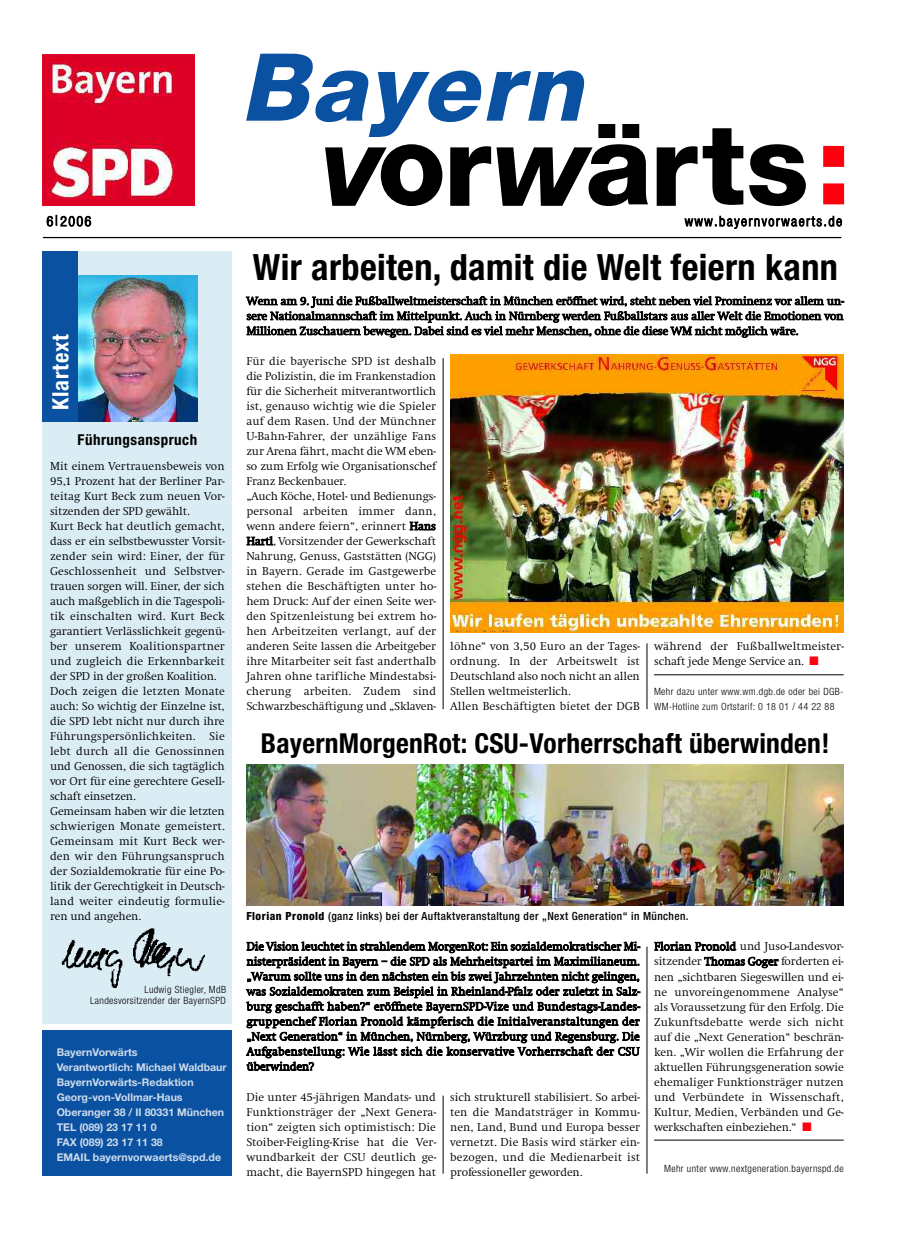
<style>
.page{position:relative;width:904px;height:1241px;background:#fff}
.page>*{position:absolute;margin:0;border:0;box-sizing:border-box;transform-origin:0 0}
.t1{font:800 112.5px "Helvetica Logo VW";letter-spacing:-.01em;color:#000}
.t2{font:italic 800 93.75px "Helvetica Logo VW";color:#0a51a1}
.t3{font:700 condensed 36.25px "Helvetica Neue";letter-spacing:.01em;color:#000}
.t4{font:700 condensed 27.5px "Helvetica Neue";letter-spacing:.01em;color:#000}
.t5{font:700 condensed 22.5px "Helvetica Neue";letter-spacing:.035em;color:#fff}
.t6{font:700 condensed 15px "Helvetica Neue";letter-spacing:.035em;color:#000}
.t7{font:300 condensed 13.75px "Helvetica Neue";letter-spacing:.12em;color:#000}
.t8{font:300 11.88px/15px "Swift EF";letter-spacing:-.005em;color:#000;text-align:justify}
.t9{font:500 condensed 11.25px "Helvetica Neue";letter-spacing:.04em;color:#000}
.t10{font:700 10.62px/15px "Helvetica Neue";color:#cedcec}
.t11{font:300 condensed 10px/11.2px "Helvetica Neue";letter-spacing:.04em;color:#000;text-align:right}
.s1{color:#ff000f}
.s2{font-family:"Monotype Sorts";font-weight:400;color:#ff000f}
.s3{font-weight:800}
</style>
<div class="page">
<div style="left:43px;top:252px;width:189px;height:771px;background:#daecf4"></div>
<div style="left:43px;top:1029px;width:189px;height:146px;background:#0a51a1"></div>
<img style="left:78px;top:275px;width:119px;height:147px">
<div style="left:43px;top:252px;width:35px;height:170px;background:#0a51a1"></div>
<img style="left:61px;top:928px;width:143px;height:59px">
<img style="left:43px;top:55px;width:152px;height:151px">
<hr style="left:43px;top:237px;width:798px;height:1px;background:#000">
<img style="left:450px;top:354px;width:393px;height:278px">
<hr style="left:654px;top:674px;width:189px;height:1px;background:#000">
<img style="left:246px;top:764px;width:597px;height:141px">
<hr style="left:654px;top:1139px;width:189px;height:1px;background:#000">
<hr style="left:443px;top:358px;width:1px;height:351px;background:#000">
<hr style="left:646px;top:643px;width:1px;height:66px;background:#000">
<hr style="left:443px;top:1095px;width:1px;height:78px;background:#000">
<hr style="left:646px;top:946px;width:1px;height:227px;background:#000">
<h2 class="t2" style="left:240px;top:54px;width:361px">Bayern</h2>
<h1 class="t1" style="left:322px;top:125px;width:531px">vorwärts<span class="s1">:</span></h1>
<p class="t7" style="left:47px;top:216px;width:46px">6|2006</p>
<p class="t7" style="left:685px;top:216px;width:159px">www.bayernvorwaerts.de</p>
<h3 class="t5" style="left:53px;top:409px;width:76px;rotate:-90deg">Klartext</h3>
<p class="t6" style="left:78px;top:434px;width:121px">Führungsanspruch</p>
<p class="t8" style="left:50px;top:459px;width:176px;text-align:left">Mit einem Vertrauensbeweis von<br>95,1 Prozent hat der Berliner Par&shy;teitag Kurt Beck zum neuen Vor&shy;sitzenden der SPD gewählt.<br>Kurt Beck hat deutlich gemacht, dass er ein selbstbewusster Vorsit&shy;zender sein wird: Einer, der für<br>Geschlossenheit und Selbstver&shy;trauen sorgen will. Einer, der sich auch maßgeblich in die Tagespoli&shy;tik einschalten wird. Kurt Beck garantiert Verlässlichkeit gegenü&shy;ber unserem Koalitionspartner und zugleich die Erkennbarkeit der SPD in der großen Koalition.<br>Doch zeigen die letzten Monate auch: So wichtig der Einzelne ist, die SPD lebt nicht nur durch ihre<br>Führungspersönlichkeiten. Sie lebt durch all die Genossinnen und Genossen, die sich tagtäglich vor Ort für eine gerechtere Gesell&shy;schaft einsetzen.<br>Gemeinsam haben wir die letzten schwierigen Monate gemeistert.<br>Gemeinsam mit Kurt Beck wer&shy;den wir den Führungsanspruch der Sozialdemokratie für eine Po&shy;litik der Gerechtigkeit in Deutsch&shy;land weiter eindeutig formulie&shy;ren und angehen.</p>
<p class="t11" style="left:90px;top:984px;width:137px">Ludwig Stiegler, MdB<br>Landesvorsitzender der BayernSPD</p>
<p class="t10" style="left:57px;top:1045px;width:171px">BayernVorwärts<br>Verantwortlich: Michael Waldbaur<br>BayernVorwärts-Redaktion<br>Georg-von-Vollmar-Haus<br>Oberanger 38 / II 80331 München<br>TEL (089) 23 17 11 0<br>FAX (089) 23 17 11 38<br>EMAIL bayernvorwaerts@spd.de</p>
<h3 class="t3" style="left:253px;top:253px;width:586px">Wir arbeiten, damit die Welt feiern kann</h3>
<p class="t8" style="left:246px;top:294px;width:599px">Wenn am 9. Juni die Fußballweltmeisterschaft in München eröffnet wird, steht neben viel Prominenz vor allem un&shy;sere Nationalmannschaft im Mittelpunkt. Auch in Nürnberg werden Fußballstars aus aller Welt die Emotionen von Millionen Zuschauern bewegen. Dabei sind es viel mehr Menschen, ohne die diese WM nicht möglich wäre.</p>
<p class="t8" style="left:246px;top:354px;width:191px;text-align:left">Für die bayerische SPD ist deshalb die Polizistin, die im Frankenstadion für die Sicherheit mitverantwortlich ist, genauso wichtig wie die Spieler auf dem Rasen. Und der Münchner U-Bahn-Fahrer, der unzählige Fans zur Arena fährt, macht die WM eben&shy;so zum Erfolg wie Organisationschef Franz Beckenbauer.<br>„Auch Köche, Hotel- und Bedienungs&shy;personal arbeiten immer dann, wenn andere feiern“, erinnert Hans Hartl, Vorsitzender der Gewerkschaft Nahrung, Genuss, Gaststätten (NGG) in Bayern. Gerade im Gastgewerbe stehen die Beschäftigten unter ho&shy;hem Druck: Auf der einen Seite wer&shy;den Spitzenleistung bei extrem ho&shy;hen Arbeitzeiten verlangt, auf der anderen Seite lassen die Arbeitgeber ihre Mitarbeiter seit fast anderthalb Jahren ohne tarifliche Mindestabsi&shy;cherung arbeiten. Zudem sind Schwarzbeschäftigung und „Sklaven-</p>
<p class="t8" style="left:450px;top:639px;width:191px;text-align:left">löhne“ von 3,50 Euro an der Tages&shy;ordnung. In der Arbeitswelt ist<br>Deutschland also noch nicht an allen<br>Stellen weltmeisterlich.<br>Allen Beschäftigten bietet der DGB</p>
<p class="t8" style="left:654px;top:639px;width:191px">während der Fußballweltmeister&shy;schaft jede Menge Service an. <span class="s2">■</span></p>
<p class="t11" style="left:654px;top:685px;width:191px;line-height:15px;text-align:left">Mehr dazu unter www.wm.dgb.de oder bei DGB-<br>WM-Hotline zum Ortstarif: 0 18 01 / 44 22 88</p>
<h3 class="t4" style="left:261px;top:733px;width:570px">BayernMorgenRot: CSU-Vorherrschaft überwinden!</h3>
<p class="t9" style="left:246px;top:912px;width:444px"><span class="s3">Florian Pronold</span> (ganz links) bei der Auftaktveranstaltung der „Next Generation“ in München.</p>
<p class="t8" style="left:246px;top:939px;width:395px">Die Vision leuchtet in strahlendem MorgenRot: Ein sozialdemokratischer Mi&shy;nisterpräsident in Bayern – die SPD als Mehrheitspartei im Maximilianeum. „Warum sollte uns in den nächsten ein bis zwei Jahrzehnten nicht gelingen, was Sozialdemokraten zum Beispiel in Rheinland-Pfalz oder zuletzt in Salz&shy;burg geschafft haben?“ eröffnete BayernSPD-Vize und Bundestags-Landes&shy;gruppenchef Florian Pronold kämpferisch die Initialveranstaltungen der „Next Generation“ in München, Nürnberg, Würzburg und Regensburg. Die Aufgabenstellung: Wie lässt sich die konservative Vorherrschaft der CSU überwinden?</p>
<p class="t8" style="left:654px;top:939px;width:191px">Florian Pronold und Juso-Landesvor&shy;sitzender Thomas Goger forderten ei&shy;nen „sichtbaren Siegeswillen und ei&shy;ne unvoreingenommene Analyse“ als Voraussetzung für den Erfolg. Die Zukunftsdebatte werde sich nicht auf die „Next Generation“ beschrän&shy;ken. „Wir wollen die Erfahrung der aktuellen Führungsgeneration sowie ehemaliger Funktionsträger nutzen und Verbündete in Wissenschaft, Kultur, Medien, Verbänden und Ge&shy;werkschaften einbeziehen.“ <span class="s2">■</span></p>
<p class="t11" style="left:664px;top:1163px;width:181px">Mehr unter www.nextgeneration.bayernspd.de</p>
<p class="t8" style="left:246px;top:1089px;width:191px">Die unter 45-jährigen Mandats- und Funktionsträger der „Next Genera&shy;tion“ zeigten sich optimistisch: Die Stoiber-Feigling-Krise hat die Ver&shy;wundbarkeit der CSU deutlich ge&shy;macht, die BayernSPD hingegen hat</p>
<p class="t8" style="left:450px;top:1089px;width:191px">sich strukturell stabilisiert. So arbei&shy;ten die Mandatsträger in Kommu&shy;nen, Land, Bund und Europa besser vernetzt. Die Basis wird stärker ein&shy;bezogen, und die Medienarbeit ist professioneller geworden.</p>
</div>
